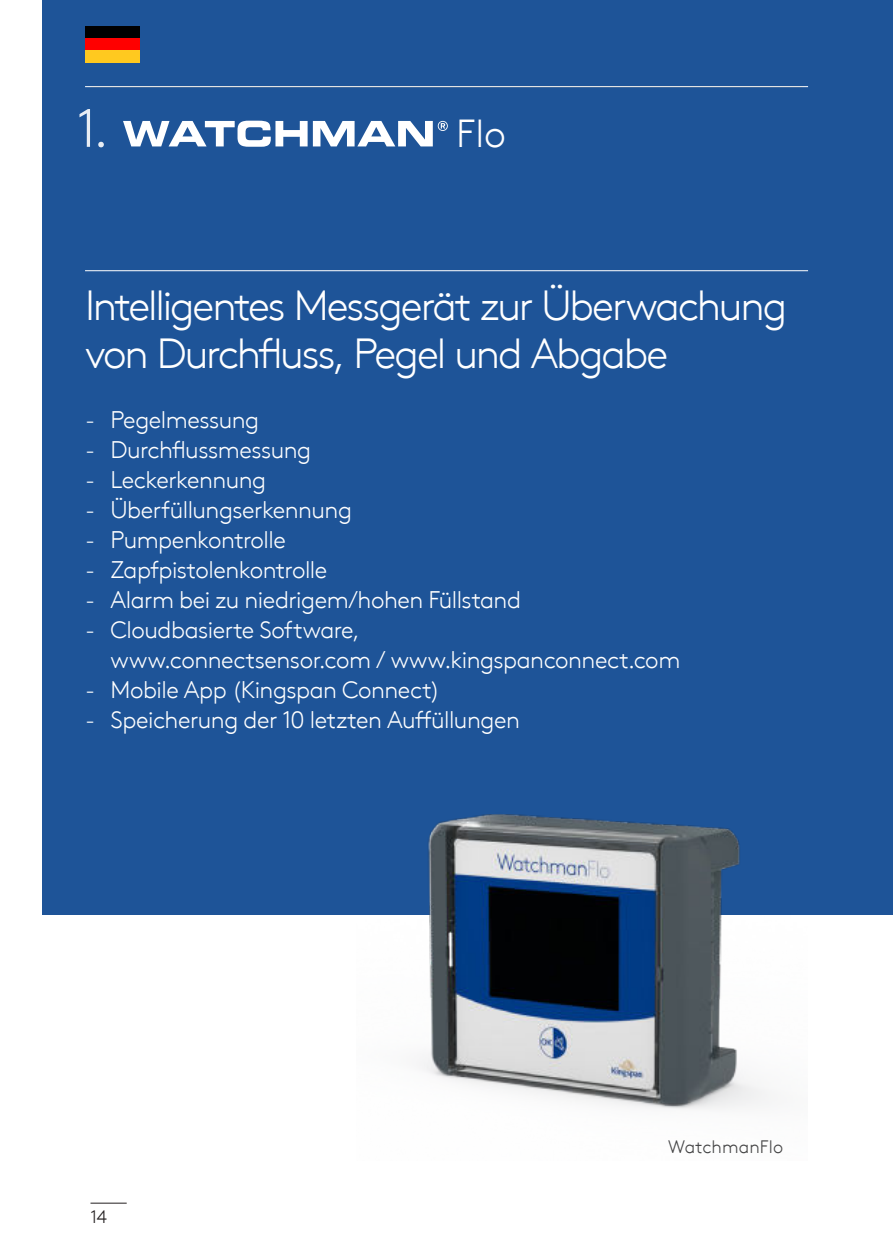
<style>
.page{position:relative;width:893px;height:1259px;background:#fff}
.page>*{position:absolute;margin:0;border:0;box-sizing:border-box;transform-origin:0 0}
.t1{font:300 54px "Kingspan Brown TT";color:#fff}
.t2{font:300 42px/48px "Kingspan Brown TT";letter-spacing:-.05em;color:#fff}
.t3{font:300 39px "Kingspan Brown TT";color:#fff}
.t4{font:300 24px/30px "Kingspan Brown TT";letter-spacing:-.02em;color:#fff}
.t5{font:300 18px "Kingspan Brown TT";letter-spacing:.005em;color:#3e3e3f}
.t6{font:300 18px "Kingspan Brown TT";color:#231f20}
</style>
<div class="page">
<div style="left:43px;top:0;width:850px;height:914px;background:#1e5498"></div>
<hr style="left:85px;top:86px;width:723px;height:1px;background:#fff">
<hr style="left:85px;top:270px;width:723px;height:1px;background:#fff">
<hr style="left:90px;top:1202px;width:37px;height:1px;background:#231f20">
<img style="left:357px;top:814px;width:451px;height:295px">
<div style="left:85px;top:26px;width:54px;height:12px;background:#000"></div>
<div style="left:85px;top:38px;width:54px;height:12px;background:#f00"></div>
<div style="left:85px;top:50px;width:54px;height:12px;background:#ffc91f"></div>
<svg style="left:123px;top:121px;width:325px;height:26px"></svg>
<h1 class="t1" style="left:77px;top:97px;width:34px">1.</h1>
<h3 class="t3" style="left:456px;top:104px;width:51px">Flo</h3>
<h2 class="t2" style="left:85px;top:278px;width:704px">Intelligentes Messgerät zur Überwachung von Durchfluss, Pegel und Abgabe</h2>
<p class="t4" style="left:85px;top:405px;width:176px">- Pegelmessung</p>
<p class="t4" style="left:85px;top:435px;width:228px">- Durchflussmessung</p>
<p class="t4" style="left:85px;top:465px;width:183px">- Leckerkennung</p>
<p class="t4" style="left:85px;top:495px;width:268px">- Überfüllungserkennung</p>
<p class="t4" style="left:85px;top:525px;width:202px">- Pumpenkontrolle</p>
<p class="t4" style="left:85px;top:555px;width:244px">- Zapfpistolenkontrolle</p>
<p class="t4" style="left:85px;top:585px;width:437px">- Alarm bei zu niedrigem/hohen Füllstand</p>
<p class="t4" style="left:111px;top:615px;width:571px;text-indent:-26px">- Cloudbasierte Software,<br>www.connectsensor.com / www.kingspanconnect.com</p>
<p class="t4" style="left:85px;top:675px;width:357px">- Mobile App (Kingspan Connect)</p>
<p class="t4" style="left:85px;top:705px;width:436px">- Speicherung der 10 letzten Auffüllungen</p>
<p class="t6" style="left:90px;top:1206px;width:18px">14</p>
<p class="t5" style="left:668px;top:1133px;width:116px">WatchmanFlo</p>
</div>
